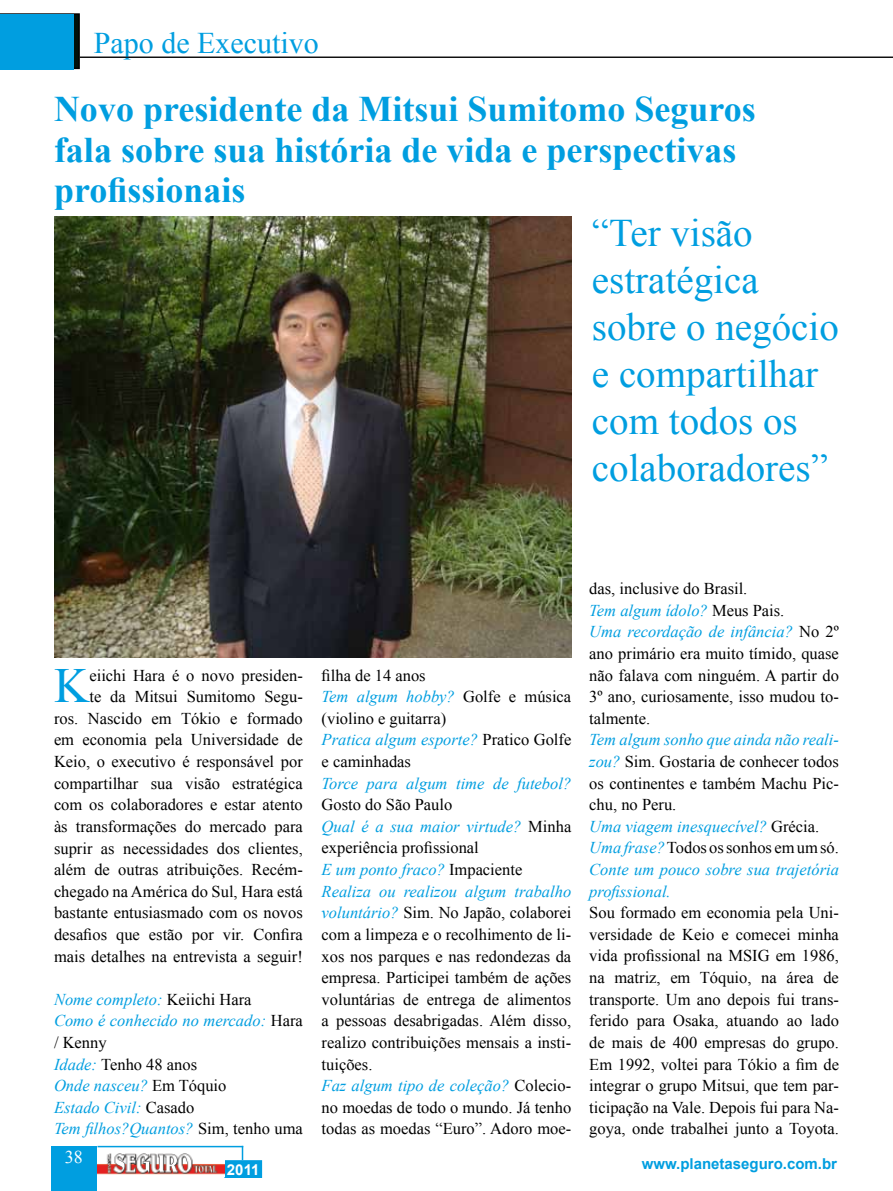
<style>
.page{position:relative;width:893px;height:1191px;background:#fff}
.page>*{position:absolute;margin:0;border:0;box-sizing:border-box;transform-origin:0 0}
.t1{font:49.05px "Times New Roman";color:#009ee0}
.t2{font:39px/46.8px "Times New Roman";color:#009ee0}
.t3{font:700 36px/40.5px "Times New Roman";color:#009ee0}
.t4{font:30px "Times New Roman";color:#009ee0}
.t5{font:18px "Times New Roman";color:#fff}
.t6{font:16.5px/21.6px "Times New Roman";color:#000}
.t7{font:italic 16.5px/21.6px "Times New Roman";color:#009ee0}
.t8{font:700 15px "Arial";color:#009ee0}
.t9{font:700 15px "Arial";color:#fff}
.s1{font-style:normal;color:#000}
.s2{font-style:italic;color:#009ee0}
</style>
<div class="page">
<svg style="left:0;top:13px;width:80px;height:56px"></svg>
<div style="left:0;top:14px;width:74px;height:55px;background:#009ee0"></div>
<div style="left:51px;top:1146px;width:46px;height:45px;background:#009ee0"></div>
<hr style="left:97px;top:1145px;width:146px;height:2px;background:#009ee0">
<svg style="left:242px;top:1145px;width:1px;height:15px"></svg>
<div style="left:225px;top:1160px;width:36px;height:17px;background:#009ee0"></div>
<div style="left:224px;top:1160px;width:38px;height:17px;border:2px solid #009ee0"></div>
<img style="left:97px;top:1153px;width:127px;height:22px">
<hr style="left:80px;top:57px;width:813px;height:1px;background:#000">
<img style="left:55px;top:217px;width:516px;height:440px">
<h3 class="t4" style="left:94px;top:23px;width:226px">Papo de Executivo</h3>
<h3 class="t3" style="left:54px;top:88px;width:703px">Novo presidente da Mitsui Sumitomo Seguros fala sobre sua história de vida e perspectivas profissionais</h3>
<h2 class="t2" style="left:592px;top:209px;width:248px">“Ter visão estratégica sobre o negócio e compartilhar com todos os colaboradores”</h2>
<p class="t6" style="left:54px;top:664px;width:250px;text-align:right">eiichi Hara é o novo presiden-<br>te da Mitsui Sumitomo Segu-<br>ros. Nascido em Tókio e formado em economia pela Universidade de Keio, o executivo é responsável por compartilhar sua visão estratégica com os colaboradores e estar atento às transformações do mercado para suprir as necessidades dos clientes, além de outras atribuições. Recém&shy;chegado na América do Sul, Hara está bastante entusiasmado com os novos desafios que estão por vir. Confira mais detalhes na entrevista a seguir!</p>
<p class="t7" style="left:54px;top:988px;width:250px">Nome completo: <span class="s1">Keiichi Hara<br></span>Como é conhecido no mercado: <span class="s1">Hara / Kenny<br></span>Idade: <span class="s1">Tenho 48 anos<br></span>Onde nasceu? <span class="s1">Em Tóquio<br></span>Estado Civil: <span class="s1">Casado<br></span>Tem filhos?Quantos? <span class="s1">Sim, tenho uma</span></p>
<h1 class="t1" style="left:54px;top:653px;width:37px">K</h1>
<p class="t6" style="left:322px;top:664px;width:251px">filha de 14 anos<br><span class="s2">Tem algum hobby?</span> Golfe e música (violino e guitarra)<br><span class="s2">Pratica algum esporte?</span> Pratico Golfe e caminhadas</p>
<p class="t7" style="left:322px;top:772px;width:251px">Torce para algum time de futebol?</p>
<p class="t6" style="left:322px;top:793px;width:251px">Gosto do São Paulo<br><span class="s2">Qual é a sua maior virtude?</span> Minha experiência profissional<br><span class="s2">E um ponto fraco?</span> Impaciente<br><span class="s2">Realiza ou realizou algum trabalho voluntário?</span> Sim. No Japão, colaborei com a limpeza e o recolhimento de li&shy;xos nos parques e nas redondezas da empresa. Participei também de ações voluntárias de entrega de alimentos a pessoas desabrigadas. Além disso, realizo contribuições mensais a insti&shy;tuições.<br><span class="s2">Faz algum tipo de coleção?</span> Colecio&shy;no moedas de todo o mundo. Já tenho todas as moedas “Euro”. Adoro moe-</p>
<p class="t6" style="left:589px;top:577px;width:251px">das, inclusive do Brasil.<br><span class="s2">Tem algum ídolo?</span> Meus Pais.<br><span class="s2">Uma recordação de infância?</span> No 2º ano primário era muito tímido, quase não falava com ninguém. A partir do<br>3º ano, curiosamente, isso mudou to&shy;talmente.</p>
<p class="t7" style="left:589px;top:728px;width:251px">Tem algum sonho que ainda não reali&shy;zou? <span class="s1">Sim. Gostaria de conhecer todos os continentes e também Machu Pic&shy;chu, no Peru.<br></span>Uma viagem inesquecível? <span class="s1">Grécia.<br></span>Uma frase? <span class="s1">Todos os sonhos em um só.<br></span>Conte um pouco sobre sua trajetória profissional.</p>
<p class="t6" style="left:589px;top:901px;width:251px;text-align:justify">Sou formado em economia pela Uni&shy;versidade de Keio e comecei minha vida profissional na MSIG em 1986, na matriz, em Tóquio, na área de transporte. Um ano depois fui trans&shy;ferido para Osaka, atuando ao lado de mais de 400 empresas do grupo.<br>Em 1992, voltei para Tókio a fim de integrar o grupo Mitsui, que tem par&shy;ticipação na Vale. Depois fui para Na&shy;goya, onde trabalhei junto a Toyota.</p>
<p class="t5" style="left:65px;top:1144px;width:19px">38</p>
<p class="t9" style="left:227px;top:1159px;width:34px">2011</p>
<p class="t8" style="left:642px;top:1153px;width:197px">www.planetaseguro.com.br</p>
</div>
